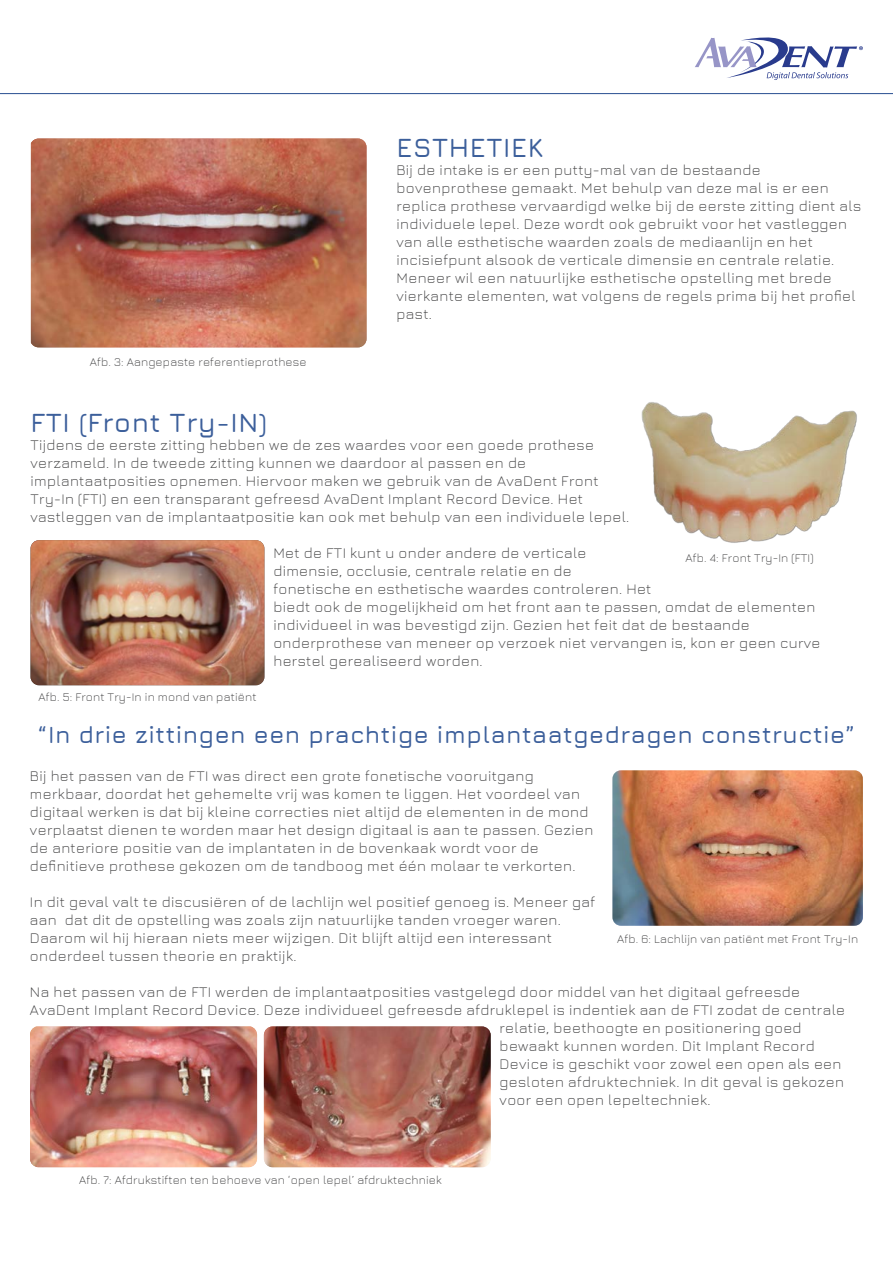
<style>
.page{position:relative;width:893px;height:1263px;background:#fff}
.page>*{position:absolute;margin:0;border:0;box-sizing:border-box;transform-origin:0 0}
.t1{font:600 27px "Jura";letter-spacing:.025em;color:#3c5f9b}
.t2{font:600 24px "Jura";letter-spacing:.025em;color:#3c5f9b}
.t3{font:300 15px/18px "Jura";letter-spacing:.025em;color:#454546}
.t4{font:300 12px "Jura";letter-spacing:.015em;color:#454546}
</style>
<div class="page">
<svg style="left:695px;top:37px;width:168px;height:43px"></svg>
<hr style="left:0;top:93px;width:893px;height:1px;background:#3c5f9b">
<img style="left:31px;top:540px;width:233px;height:145px">
<img style="left:612px;top:770px;width:251px;height:156px">
<img style="left:31px;top:139px;width:335px;height:208px">
<img style="left:641px;top:402px;width:216px;height:141px">
<img style="left:30px;top:1026px;width:227px;height:141px">
<img style="left:264px;top:1026px;width:227px;height:141px">
<p class="t4" style="left:90px;top:353px;width:218px">Afb. 3: Aangepaste referentieprothese</p>
<h1 class="t1" style="left:396px;top:128px;width:148px">ESTHETIEK</h1>
<p class="t3" style="left:396px;top:160px;width:466px">Bij de intake is er een putty-mal van de bestaande bovenprothese gemaakt. Met behulp van deze mal is er een replica prothese vervaardigd welke bij de eerste zitting dient als individuele lepel. Deze wordt ook gebruikt voor het vastleggen van alle esthetische waarden zoals de mediaanlijn en het incisiefpunt alsook de verticale dimensie en centrale relatie.<br>Meneer wil een natuurlijke esthetische opstelling met brede vierkante elementen, wat volgens de regels prima bij het profiel past.</p>
<h1 class="t1" style="left:31px;top:403px;width:238px">FTI (Front Try-IN)</h1>
<p class="t3" style="left:31px;top:435px;width:600px">Tijdens de eerste zitting hebben we de zes waardes voor een goede prothese verzameld. In de tweede zitting kunnen we daardoor al passen en de implantaatposities opnemen. Hiervoor maken we gebruik van de AvaDent Front Try-In (FTI) en een transparant gefreesd AvaDent Implant Record Device. Het vastleggen van de implantaatpositie kan ook met behulp van een individuele lepel.</p>
<p class="t3" style="left:273px;top:543px;width:549px">Met de FTI kunt u onder andere de verticale<br>dimensie, occlusie, centrale relatie en de<br>fonetische en esthetische waardes controleren. Het<br>biedt ook de mogelijkheid om het front aan te passen, omdat de elementen individueel in was bevestigd zijn. Gezien het feit dat de bestaande onderprothese van meneer op verzoek niet vervangen is, kon er geen curve herstel gerealiseerd worden.</p>
<p class="t4" style="left:686px;top:549px;width:129px">Afb. 4: Front Try-In (FTI)</p>
<p class="t4" style="left:38px;top:689px;width:220px">Afb. 5: Front Try-In in mond van patiënt</p>
<h2 class="t2" style="left:38px;top:717px;width:818px">“In drie zittingen een prachtige implantaatgedragen constructie”</h2>
<p class="t3" style="left:30px;top:765px;width:565px">Bij het passen van de FTI was direct een grote fonetische vooruitgang merkbaar, doordat het gehemelte vrij was komen te liggen. Het voordeel van digitaal werken is dat bij kleine correcties niet altijd de elementen in de mond verplaatst dienen te worden maar het design digitaal is aan te passen. Gezien de anteriore positie van de implantaten in de bovenkaak wordt voor de definitieve prothese gekozen om de tandboog met één molaar te verkorten.</p>
<p class="t3" style="left:30px;top:891px;width:567px">In dit geval valt te discusiëren of de lachlijn wel positief genoeg is. Meneer gaf aan dat dit de opstelling was zoals zijn natuurlijke tanden vroeger waren.<br>Daarom wil hij hieraan niets meer wijzigen. Dit blijft altijd een interessant onderdeel tussen theorie en praktijk.</p>
<p class="t3" style="left:30px;top:981px;width:772px">Na het passen van de FTI werden de implantaatposities vastgelegd door middel van het digitaal gefreesde</p>
<p class="t3" style="left:30px;top:999px;width:817px">AvaDent Implant Record Device. Deze individueel gefreesde afdruklepel is indentiek aan de FTI zodat de centrale</p>
<p class="t3" style="left:499px;top:1017px;width:304px">relatie, beethoogte en positionering goed</p>
<p class="t3" style="left:500px;top:1035px;width:316px">bewaakt kunnen worden. Dit Implant Record</p>
<p class="t3" style="left:500px;top:1053px;width:343px">Device is geschikt voor zowel een open als een</p>
<p class="t3" style="left:500px;top:1071px;width:346px">gesloten afdruktechniek. In dit geval is gekozen</p>
<p class="t3" style="left:500px;top:1089px;width:213px">voor een open lepeltechniek.</p>
<p class="t4" style="left:617px;top:931px;width:243px">Afb. 6: Lachlijn van patiënt met Front Try-In</p>
<p class="t4" style="left:79px;top:1171px;width:364px">Afb. 7: Afdrukstiften ten behoeve van ‘open lepel’ afdruktechniek</p>
</div>
